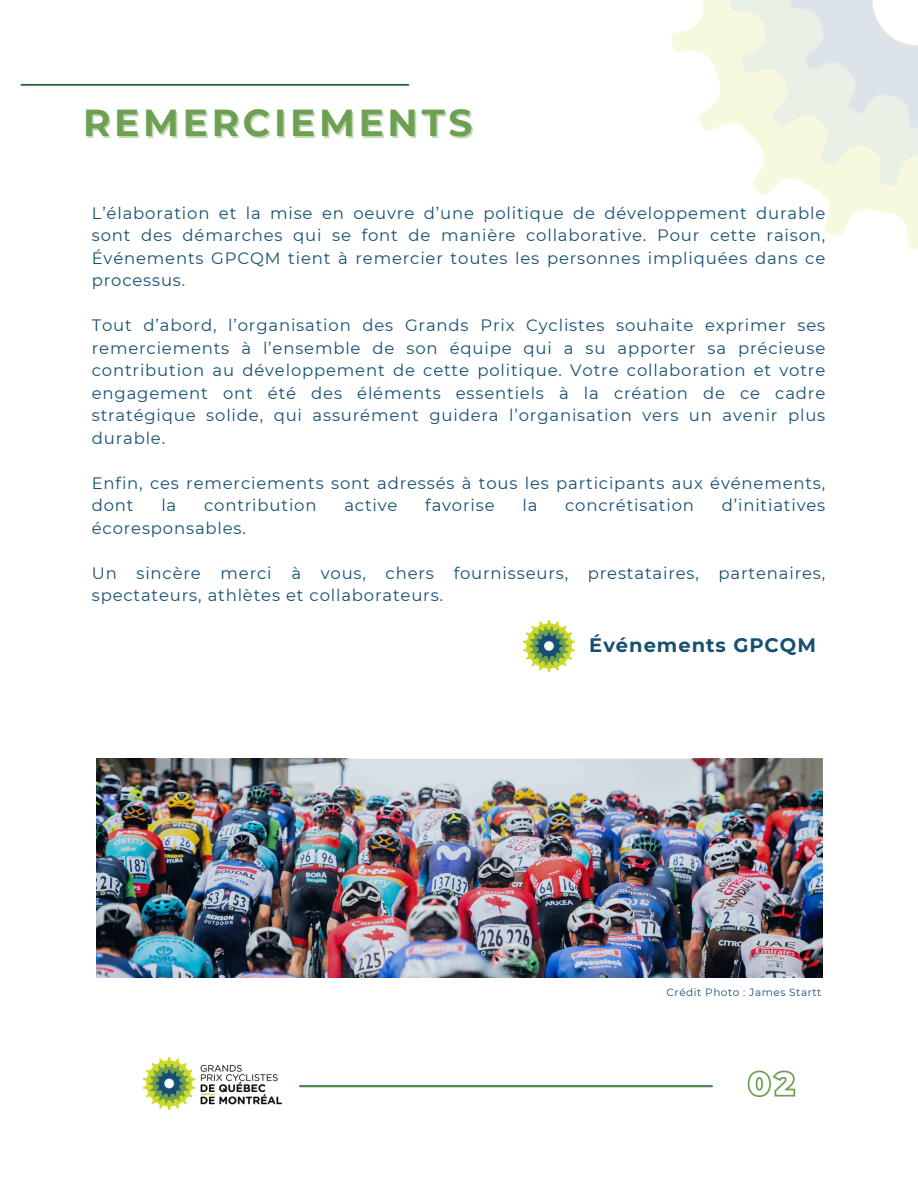
<style>
.page{position:relative;width:918px;height:1188px;background:#fff}
.page>*{position:absolute;margin:0;border:0;box-sizing:border-box;transform-origin:0 0}
.t1{font:700 37.5px "Montserrat";letter-spacing:.1em;color:#6da052}
.t2{font:700 19.5px "Montserrat";letter-spacing:.05em;color:#175073}
.t3{font:16.5px/22.5px "Montserrat";letter-spacing:.05em;color:#175073;text-align:justify}
.t4{font:10.5px "Montserrat";letter-spacing:.05em;color:#175073}
</style>
<div class="page">
<img style="left:144px;top:1058px;width:137px;height:51px">
<img style="left:671px;top:0;width:247px;height:250px">
<img style="left:524px;top:620px;width:51px;height:52px">
<img style="left:96px;top:759px;width:726px;height:218px">
<svg style="left:747px;top:1070px;width:49px;height:28px"></svg>
<p class="t1" style="left:83px;top:100px;width:391px">REMERCIEMENTS</p>
<h3 class="t3" style="left:92px;top:201px;width:735px">L’élaboration et la mise en oeuvre d’une politique de développement durable sont des démarches qui se font de manière collaborative. Pour cette raison, Événements GPCQM tient à remercier toutes les personnes impliquées dans ce processus.</h3>
<h3 class="t3" style="left:92px;top:314px;width:735px">Tout d’abord, l’organisation des Grands Prix Cyclistes souhaite exprimer ses remerciements à l’ensemble de son équipe qui a su apporter sa précieuse contribution au développement de cette politique. Votre collaboration et votre engagement ont été des éléments essentiels à la création de ce cadre stratégique solide, qui assurément guidera l’organisation vers un avenir plus durable.</h3>
<p class="t3" style="left:92px;top:471px;width:735px">Enfin, ces remerciements sont adressés à tous les participants aux événements, dont</p>
<p class="t3" style="left:161px;top:494px;width:16px">la</p>
<p class="t3" style="left:204px;top:494px;width:114px">contribution</p>
<p class="t3" style="left:344px;top:494px;width:55px">active</p>
<p class="t3" style="left:425px;top:494px;width:71px">favorise</p>
<p class="t3" style="left:522px;top:494px;width:16px">la</p>
<p class="t3" style="left:565px;top:494px;width:130px">concrétisation</p>
<p class="t3" style="left:722px;top:494px;width:105px">d’initiatives</p>
<p class="t3" style="left:92px;top:516px;width:156px">écoresponsables.</p>
<h2 class="t3" style="left:92px;top:561px;width:735px">Un sincère merci à vous, chers fournisseurs, prestataires, partenaires, spectateurs, athlètes et collaborateurs.</h2>
<p class="t2" style="left:589px;top:634px;width:228px">Événements GPCQM</p>
<p class="t4" style="left:667px;top:986px;width:156px">Crédit Photo : James Startt</p>
</div>
